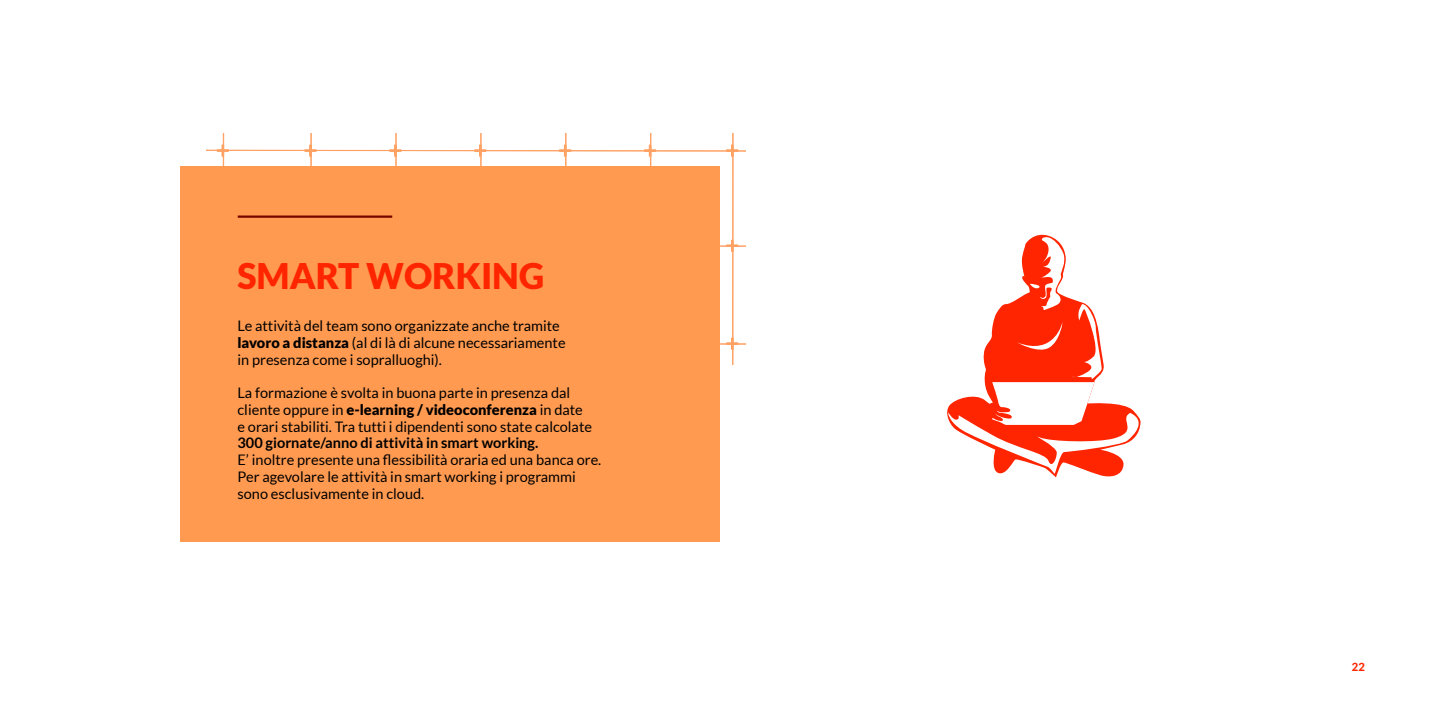
<style>
.page{position:relative;width:1440px;height:713px;background:#fff}
.page>*{position:absolute;margin:0;border:0;box-sizing:border-box;transform-origin:0 0}
.t1{font:900 35.33px "Lato";color:#ff2500}
.t2{font:14.55px/16.7px "Lato";color:#000}
.t3{font:700 14.55px "Lato";color:#000}
.t4{font:800 11.25px "Lato";color:#ff2500}
.s1{font-weight:900}
</style>
<div class="page">
<svg style="left:206px;top:134px;width:539px;height:231px"></svg>
<div style="left:180px;top:166px;width:540px;height:375px;background:#ff9a50"></div>
<hr style="left:238px;top:215px;width:154px;height:3px;background:#750400">
<svg style="left:948px;top:236px;width:193px;height:239px"></svg>
<div style="left:1040px;top:75px;width:8px;height:563px;border:1px solid #f00"></div>
<h1 class="t1" style="left:238px;top:256px;width:308px">SMART WORKING</h1>
<p class="t2" style="left:238px;top:317px;width:330px">Le attività del team sono organizzate anche tramite <span class="s1">lavoro a distanza</span> (al di là di alcune necessariamente in presenza come i sopralluoghi).</p>
<p class="t2" style="left:238px;top:384px;width:356px">La formazione è svolta in buona parte in presenza dal cliente oppure in <span class="s1">e-learning / videoconferenza</span> in date e orari stabiliti. Tra tutti i dipendenti sono state calcolate</p>
<p class="t3" style="left:238px;top:434px;width:302px">300 giornate/anno di attività in smart working.</p>
<p class="t2" style="left:238px;top:451px;width:365px">E’ inoltre presente una flessibilità oraria ed una banca ore.<br>Per agevolare le attività in smart working i programmi sono esclusivamente in cloud.</p>
<p class="t4" style="left:1352px;top:658px;width:15px">22</p>
</div>
